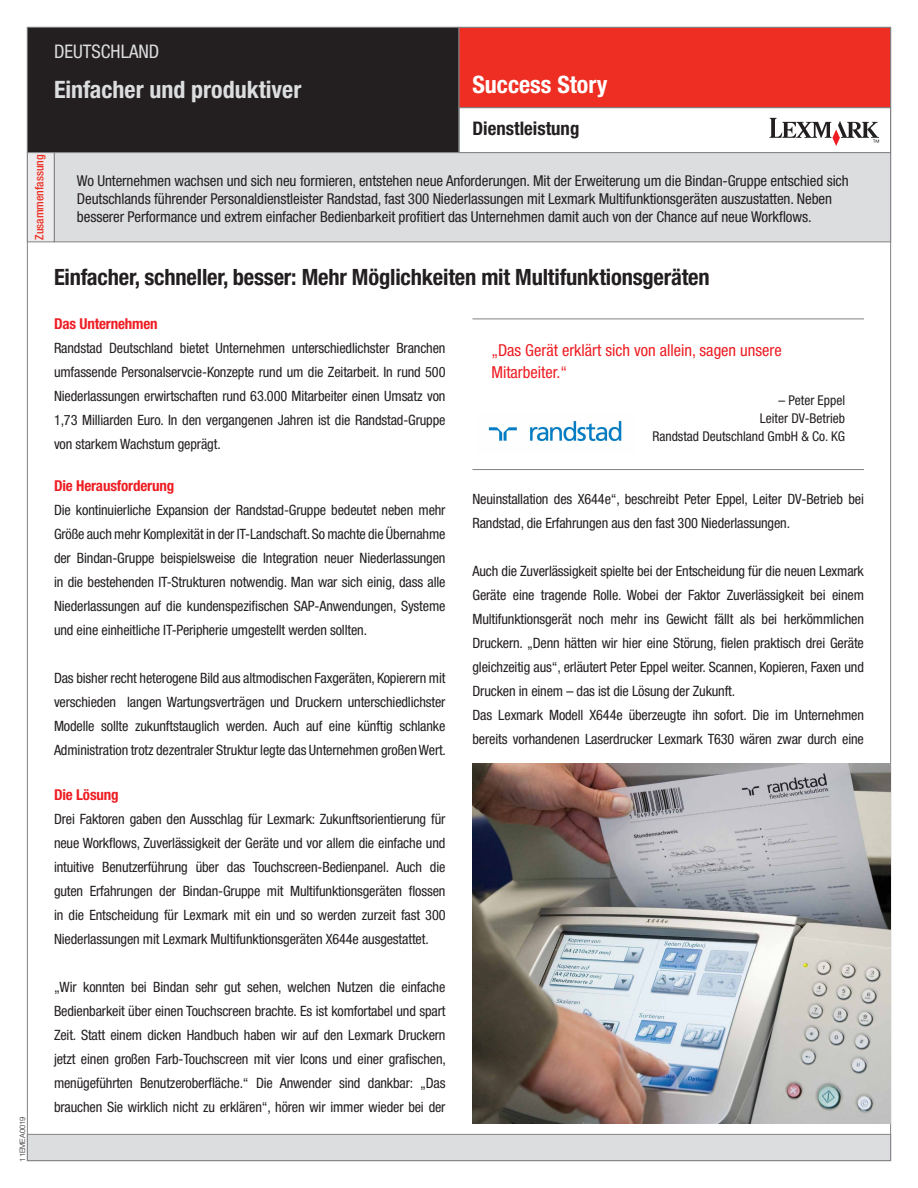
<style>
.page{position:relative;width:918px;height:1188px;background:#fff}
.page>*{position:absolute;margin:0;border:0;box-sizing:border-box;transform-origin:0 0}
.Client{font:700 condensed 24px "Helvetica Neue LT Std";color:#dcdddf}
.t1{font:700 condensed 24px "Helvetica Neue LT Std";color:#fff}
.Kicker{font:700 condensed 22.5px "Helvetica Neue LT Std";letter-spacing:-.01em;color:#231f20}
.Industry{font:700 condensed 18.75px "Helvetica Neue LT Std";color:#231f20}
.Geography{font:condensed 18.75px "Helvetica Neue LT Std";color:#dcdddf}
.Quote__Text{font:condensed 16.5px/22.5px "Helvetica Neue LT Std";color:#ee1d23}
.Summary{font:condensed 15px/18px "Helvetica Neue LT Std";letter-spacing:-.005em;color:#231f20}
.Title__Paragraph{font:700 condensed 15px "Helvetica Neue LT Std";letter-spacing:-.01em;color:#ee1d23}
.Body__Copy{font:700 condensed 15px "Helvetica Neue LT Std";letter-spacing:-.01em;color:#ee1d23}
.Title__Paragraph-2{font:condensed 14.25px/24px "Helvetica Neue LT Std";letter-spacing:-.01em;color:#231f20;text-align:justify}
.Body__Copy-2{font:condensed 14.25px/24px "Helvetica Neue LT Std";letter-spacing:-.01em;color:#231f20;text-align:justify}
.Quote__Source{font:condensed 13.5px "Helvetica Neue LT Std";color:#231f20}
.t2{font:500 condensed 11.7px "Helvetica Neue LT Std";color:#ee2e22}
.Quote__Source-2{font:300 7.5px "Helvetica Neue LT Std";color:#231f20}
</style>
<div class="page">
<div style="left:27px;top:27px;width:432px;height:126px;background:#231f20"></div>
<div style="left:27px;top:27px;width:432px;height:126px;border:1px solid #808285"></div>
<svg style="left:770px;top:118px;width:109px;height:28px"></svg>
<div style="left:459px;top:27px;width:432px;height:81px;background:#ee2e22;border:1px solid #808285"></div>
<div style="left:27px;top:152px;width:28px;height:90px;background:#ececee;border:1px solid #808285"></div>
<div style="left:54px;top:152px;width:837px;height:90px;background:#dcdddf;border:1px solid #808285"></div>
<div style="left:27px;top:1134px;width:864px;height:27px;background:#dcdddf;border:1px solid #808285"></div>
<hr style="left:472px;top:469px;width:392px;height:1px;background:#808285">
<hr style="left:472px;top:319px;width:392px;height:1px;background:#808285">
<img style="left:473px;top:764px;width:418px;height:359px">
<img style="left:488px;top:420px;width:134px;height:22px">
<p class="t2" style="left:32px;top:240px;width:87px;rotate:-90deg">Zusammenfassung</p>
<p class="Geography" style="left:54px;top:41px;width:107px">DEUTSCHLAND</p>
<p class="Client" style="left:54px;top:74px;width:249px">Einfacher und produktiver</p>
<p class="t1" style="left:472px;top:70px;width:137px">Success Story</p>
<p class="Industry" style="left:472px;top:117px;width:108px">Dienstleistung</p>
<p class="Summary" style="left:77px;top:172px;width:773px">Wo Unternehmen wachsen und sich neu formieren, entstehen neue Anforderungen. Mit der Erweiterung um die Bindan-Gruppe entschied sich<br>Deutschlands führender Personaldienstleister Randstad, fast 300 Niederlassungen mit Lexmark Multifunktionsgeräten auszustatten. Neben besserer Performance und extrem einfacher Bedienbarkeit profitiert das Unternehmen damit auch von der Chance auf neue Workflows.</p>
<p class="Quote__Source-2" style="left:18px;top:1162px;width:46px;rotate:-90deg">11EMEA0019</p>
<p class="Kicker" style="left:54px;top:263px;width:657px">Einfacher, schneller, besser: Mehr Möglichkeiten mit Multifunktionsgeräten</p>
<p class="Title__Paragraph" style="left:54px;top:314px;width:105px">Das Unternehmen</p>
<p class="Body__Copy-2" style="left:54px;top:336px;width:393px">Randstad Deutschland bietet Unternehmen unterschiedlichster Branchen umfassende Personalservcie-Konzepte rund um die Zeitarbeit. In rund 500<br>Niederlassungen erwirtschaften rund 63.000 Mitarbeiter einen Umsatz von 1,73 Milliarden Euro. In den vergangenen Jahren ist die Randstad-Gruppe von starkem Wachstum geprägt.</p>
<p class="Body__Copy" style="left:54px;top:476px;width:122px">Die Herausforderung</p>
<p class="Body__Copy-2" style="left:54px;top:498px;width:393px">Die kontinuierliche Expansion der Randstad-Gruppe bedeutet neben mehr Größe auch mehr Komplexität in der IT-Landschaft. So machte die Übernahme der Bindan-Gruppe beispielsweise die Integration neuer Niederlassungen in die bestehenden IT-Strukturen notwendig. Man war sich einig, dass alle Niederlassungen auf die kundenspezifischen SAP-Anwendungen, Systeme und eine einheitliche IT-Peripherie umgestellt werden sollten.</p>
<p class="Body__Copy-2" style="left:54px;top:666px;width:394px">Das bisher recht heterogene Bild aus altmodischen Faxgeräten, Kopierern mit verschieden langen Wartungsverträgen und Druckern unterschiedlichster Modelle sollte zukunftstauglich werden. Auch auf eine künftig schlanke Administration trotz dezentraler Struktur legte das Unternehmen großen Wert.</p>
<p class="Title__Paragraph" style="left:54px;top:785px;width:66px">Die Lösung</p>
<p class="Title__Paragraph-2" style="left:54px;top:807px;width:393px">Drei Faktoren gaben den Ausschlag für Lexmark: Zukunftsorientierung für neue Workflows, Zuverlässigkeit der Geräte und vor allem die einfache und intuitive Benutzerführung über das Touchscreen-Bedienpanel. Auch die guten Erfahrungen der Bindan-Gruppe mit Multifunktionsgeräten flossen in die Entscheidung für Lexmark mit ein und so werden zurzeit fast 300<br>Niederlassungen mit Lexmark Multifunktionsgeräten X644e ausgestattet.</p>
<p class="Title__Paragraph-2" style="left:54px;top:975px;width:394px">„Wir konnten bei Bindan sehr gut sehen, welchen Nutzen die einfache Bedienbarkeit über einen Touchscreen brachte. Es ist komfortabel und spart Zeit. Statt einem dicken Handbuch haben wir auf den Lexmark Druckern jetzt einen großen Farb-Touchscreen mit vier Icons und einer grafischen, menügeführten Benutzeroberfläche.“ Die Anwender sind dankbar: „Das brauchen Sie wirklich nicht zu erklären“, hören wir immer wieder bei der</p>
<p class="Quote__Text" style="left:491px;top:339px;width:292px">„Das Gerät erklärt sich von allein, sagen unsere<br>Mitarbeiter.“</p>
<p class="Quote__Source" style="left:779px;top:393px;width:68px">– Peter Eppel</p>
<p class="Quote__Source" style="left:760px;top:411px;width:87px">Leiter DV-Betrieb</p>
<p class="Quote__Source" style="left:652px;top:429px;width:194px">Randstad Deutschland GmbH &amp; Co. KG</p>
<p class="Title__Paragraph-2" style="left:472px;top:487px;width:393px">Neuinstallation des X644e“, beschreibt Peter Eppel, Leiter DV-Betrieb bei<br>Randstad, die Erfahrungen aus den fast 300 Niederlassungen.</p>
<p class="Title__Paragraph-2" style="left:472px;top:559px;width:393px">Auch die Zuverlässigkeit spielte bei der Entscheidung für die neuen Lexmark Geräte eine tragende Rolle. Wobei der Faktor Zuverlässigkeit bei einem Multifunktionsgerät noch mehr ins Gewicht fällt als bei herkömmlichen Druckern. „Denn hätten wir hier eine Störung, fielen praktisch drei Geräte gleichzeitig aus“, erläutert Peter Eppel weiter. Scannen, Kopieren, Faxen und Drucken in einem – das ist die Lösung der Zukunft.</p>
<p class="Title__Paragraph-2" style="left:472px;top:703px;width:393px">Das Lexmark Modell X644e überzeugte ihn sofort. Die im Unternehmen bereits vorhandenen Laserdrucker Lexmark T630 wären zwar durch eine</p>
</div>
